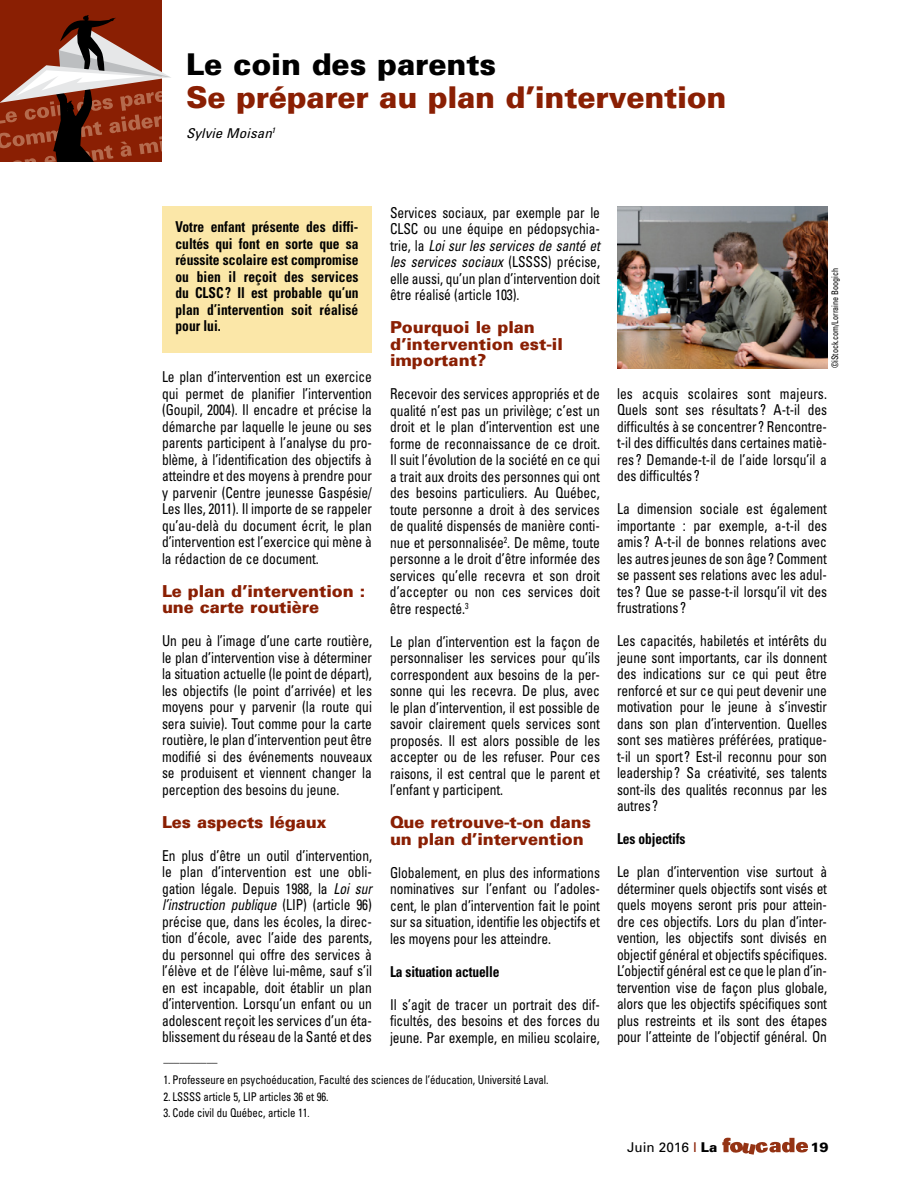
<style>
.page{position:relative;width:918px;height:1188px;background:#fff}
.page>*{position:absolute;margin:0;border:0;box-sizing:border-box;transform-origin:0 0}
.t1{font:900 30px "Univers";letter-spacing:-.01em;color:#8a1f03}
.t2{font:900 30px "Univers";letter-spacing:-.005em;color:#000}
.t3{font:900 16.5px/16.5px "Univers";letter-spacing:-.005em;color:#8a1f03}
.t4{font:condensed 15px/16.5px "Univers";letter-spacing:-.005em;color:#000;text-align:justify;scale:.9 1}
.t5{font:700 condensed 15px/16.5px "Univers";color:#000;text-align:justify;scale:.9 1}
.t6{font:italic condensed 13.5px "Univers";letter-spacing:.01em;color:#000;scale:1.11 1}
.t7{font:13.5px "Univers";color:#000}
.t8{font:900 13.5px "Univers";color:#000}
.t9{font:condensed 12px "Univers";letter-spacing:-.005em;color:#000;scale:.9 1}
.t10{font:condensed 9px "Univers";color:#000;scale:.9 1}
.s1{font-style:italic}
.s2{font-size:10.5px}
.s3{color:#8a1f03}
.s4{font-weight:900}
</style>
<div class="page">
<div style="left:162px;top:206px;width:210px;height:147px;background:#fbe7a8"></div>
<svg style="left:722px;top:1138px;width:86px;height:17px"></svg>
<img style="left:618px;top:206px;width:210px;height:162px">
<div style="left:0;top:0;width:162px;height:162px;background:#8a1f03"></div>
<svg style="left:0;top:15px;width:171px;height:147px"></svg>
<div style="left:162px;top:78px;width:19px;height:94px;background:#fff"></div>
<h1 class="t2" style="left:186px;top:46px;width:312px">Le coin des parents</h1>
<h1 class="t1" style="left:186px;top:79px;width:542px">Se préparer au plan d’intervention</h1>
<p class="t6" style="left:186px;top:125px;width:82px">Sylvie Moisan<sup>1</sup></p>
<p class="t5" style="left:176px;top:219px;width:205px">Votre enfant présente des diffi&shy;cultés qui font en sorte que sa réussite scolaire est compromise ou bien il reçoit des services du CLSC? Il est probable qu’un plan d’intervention soit réalisé pour lui.</p>
<p class="t4" style="left:162px;top:369px;width:235px">Le plan d’intervention est un exercice qui permet de planifier l’intervention (Goupil, 2004). Il encadre et précise la démarche par laquelle le jeune ou ses parents participent à l’analyse du pro&shy;blème, à l’identification des objectifs à atteindre et des moyens à prendre pour y parvenir (Centre jeunesse Gaspésie/ Les Iles, 2011). Il importe de se rappeler qu’au-delà du document écrit, le plan d’intervention est l’exercice qui mène à la rédaction de ce document.</p>
<p class="t3" style="left:162px;top:583px;width:205px">Le plan d’intervention : une carte routière</p>
<p class="t4" style="left:162px;top:633px;width:235px">Un peu à l’image d’une carte routière, le plan d’intervention vise à déterminer la situation actuelle (le point de départ), les objectifs (le point d’arrivée) et les moyens pour y parvenir (la route qui sera suivie). Tout comme pour la carte routière, le plan d’intervention peut être modifié si des événements nouveaux se produisent et viennent changer la perception des besoins du jeune.</p>
<p class="t3" style="left:162px;top:814px;width:166px">Les aspects légaux</p>
<p class="t4" style="left:162px;top:847px;width:236px">En plus d’être un outil d’intervention, le plan d’intervention est une obli&shy;gation légale. Depuis 1988, la <span class="s1">Loi sur l’instruction publique</span> (LIP) (article 96) précise que, dans les écoles, la direc&shy;tion d’école, avec l’aide des parents, du personnel qui offre des services à l’élève et de l’élève lui-même, sauf s’il en est incapable, doit établir un plan d’intervention. Lorsqu’un enfant ou un adolescent reçoit les services d’un éta&shy;blissement du réseau de la Santé et des</p>
<p class="t4" style="left:390px;top:204px;width:235px">Services sociaux, par exemple par le CLSC ou une équipe en pédopsychia&shy;trie, la <span class="s1">Loi sur les services de santé et les services sociaux</span> (LSSSS) précise, elle aussi, qu’un plan d’intervention doit être réalisé (article 103).</p>
<p class="t3" style="left:390px;top:319px;width:174px">Pourquoi le plan d’intervention est-il important?</p>
<p class="t4" style="left:390px;top:386px;width:235px">Recevoir des services appropriés et de qualité n’est pas un privilège; c’est un droit et le plan d’intervention est une forme de reconnaissance de ce droit.<br>Il suit l’évolution de la société en ce qui a trait aux droits des personnes qui ont des besoins particuliers. Au Québec, toute personne a droit à des services de qualité dispensés de manière conti&shy;nue et personnalisée<sup>2</sup>. De même, toute personne a le droit d’être informée des services qu’elle recevra et son droit d’accepter ou non ces services doit être respecté.<sup>3</sup></p>
<p class="t4" style="left:390px;top:633px;width:235px">Le plan d’intervention est la façon de personnaliser les services pour qu’ils correspondent aux besoins de la per&shy;sonne qui les recevra. De plus, avec le plan d’intervention, il est possible de savoir clairement quels services sont proposés. Il est alors possible de les accepter ou de les refuser. Pour ces raisons, il est central que le parent et l’enfant y participent.</p>
<p class="t3" style="left:390px;top:814px;width:203px">Que retrouve-t-on dans un plan d’intervention</p>
<p class="t4" style="left:390px;top:864px;width:235px">Globalement, en plus des informations nominatives sur l’enfant ou l’adoles&shy;cent, le plan d’intervention fait le point sur sa situation, identifie les objectifs et les moyens pour les atteindre.</p>
<p class="t5" style="left:390px;top:963px;width:123px">La situation actuelle</p>
<p class="t4" style="left:390px;top:996px;width:235px">Il s’agit de tracer un portrait des dif&shy;ficultés, des besoins et des forces du jeune. Par exemple, en milieu scolaire,</p>
<p class="t9" style="left:164px;top:1050px;width:61px">__________</p>
<p class="t9" style="left:164px;top:1072px;width:429px">1. Professeure en psychoéducation, Faculté des sciences de l’éducation, Université Laval.</p>
<p class="t9" style="left:164px;top:1089px;width:185px">2. LSSSS article 5, LIP articles 36 et 96.</p>
<p class="t9" style="left:164px;top:1105px;width:164px">3. Code civil du Québec, article 11<span class="s2">.</span></p>
<p class="t10" style="left:829px;top:368px;width:113px;rotate:-90deg">©iStock.com/Lorraine Boogich</p>
<p class="t4" style="left:617px;top:385px;width:235px">les acquis scolaires sont majeurs.<br>Quels sont ses résultats ? A-t-il des difficultés à se concentrer ? Rencontre&shy;t-il des difficultés dans certaines matiè&shy;res ? Demande-t-il de l’aide lorsqu’il a des difficultés ?</p>
<p class="t4" style="left:617px;top:501px;width:235px">La dimension sociale est également importante : par exemple, a-t-il des amis ? A-t-il de bonnes relations avec les autres jeunes de son âge? Comment se passent ses relations avec les adul&shy;tes ? Que se passe-t-il lorsqu’il vit des frustrations ?</p>
<p class="t4" style="left:617px;top:633px;width:235px">Les capacités, habiletés et intérêts du jeune sont importants, car ils donnent des indications sur ce qui peut être renforcé et sur ce qui peut devenir une motivation pour le jeune à s’investir dans son plan d’intervention. Quelles sont ses matières préférées, pratique&shy;t-il un sport? Est-il reconnu pour son leadership? Sa créativité, ses talents sont-ils des qualités reconnus par les autres?</p>
<p class="t5" style="left:617px;top:831px;width:78px">Les objectifs</p>
<p class="t4" style="left:617px;top:864px;width:235px">Le plan d’intervention vise surtout à déterminer quels objectifs sont visés et quels moyens seront pris pour attein&shy;dre ces objectifs. Lors du plan d’inter&shy;vention, les objectifs sont divisés en objectif général et objectifs spécifiques.<br>L’objectif général est ce que le plan d’in&shy;tervention vise de façon plus globale, alors que les objectifs spécifiques sont plus restreints et ils sont des étapes pour l’atteinte de l’objectif général. On</p>
<p class="t7" style="left:627px;top:1139px;width:92px">Juin 2016 <span class="s3">I</span> <span class="s4">La</span></p>
<p class="t8" style="left:810px;top:1139px;width:20px">19</p>
</div>
